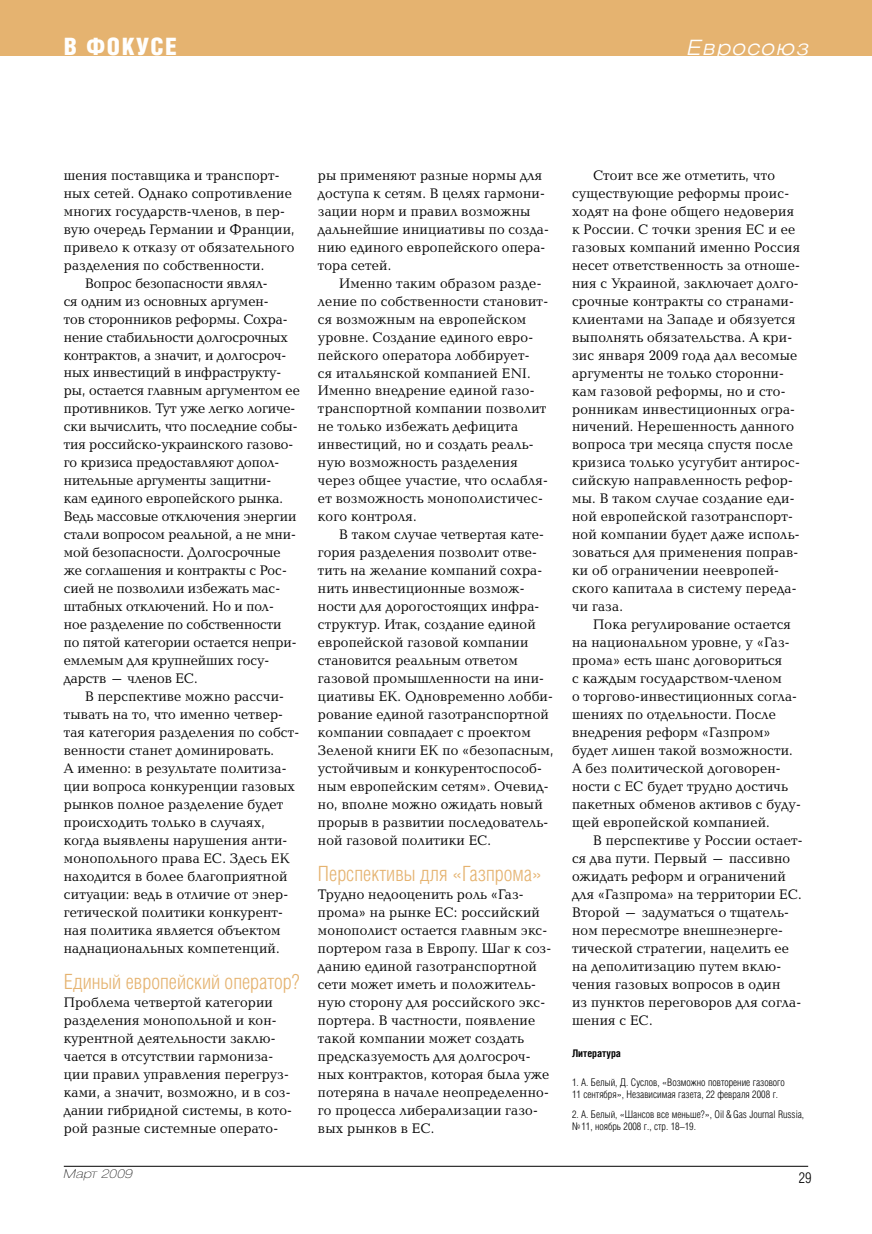
<style>
.page{position:relative;width:872px;height:1234px;background:#fff}
.page>*{position:absolute;margin:0;border:0;box-sizing:border-box;transform-origin:0 0}
.t1{font:900 24px "v Helios Cond";letter-spacing:.06em;color:#fff}
.t2{font:300 21px "v Helios Cond";color:#e5b370}
.t3{font:italic 300 21px "v Helios Ext";letter-spacing:.06em;color:#fff}
.t4{font:300 15px "v Helios Cond";color:#000}
.t5{font:14.25px/18px "Baltica";letter-spacing:.015em;color:#000;scale:.95 1}
.t6{font:italic 100 12px "v Helios Ext";color:#000}
.t7{font:300 10.5px/12px "v Helios Cond";color:#000}
.t8{font:700 10.5px "v Helios Cond";color:#000}
</style>
<div class="page">
<hr style="left:64px;top:1165px;width:744px;height:1px;background:#000">
<div style="left:0;top:0;width:872px;height:55px;background:#e5b370"></div>
<h1 class="t1" style="left:64px;top:33px;width:114px">В ФОКУСЕ</h1>
<h2 class="t3" style="left:687px;top:34px;width:123px">Евросоюз</h2>
<p class="t5" style="left:64px;top:166px;width:229px">шения поставщика и транспорт-</p>
<p class="t5" style="left:64px;top:184px;width:241px">ных сетей. Однако сопротивление</p>
<p class="t5" style="left:64px;top:202px;width:234px">многих государств-членов, в пер-</p>
<p class="t5" style="left:64px;top:220px;width:245px">вую очередь Германии и Франции,</p>
<p class="t5" style="left:64px;top:238px;width:244px">привело к отказу от обязательного</p>
<p class="t5" style="left:64px;top:256px;width:212px">разделения по собственности.</p>
<p class="t5" style="left:85px;top:274px;width:194px">Вопрос безопасности являл-</p>
<p class="t5" style="left:64px;top:292px;width:217px">ся одним из основных аргумен-</p>
<p class="t5" style="left:64px;top:310px;width:237px">тов сторонников реформы. Сохра-</p>
<p class="t5" style="left:64px;top:328px;width:237px">нение стабильности долгосрочных</p>
<p class="t5" style="left:64px;top:346px;width:235px">контрактов, а значит, и долгосроч-</p>
<p class="t5" style="left:64px;top:364px;width:230px">ных инвестиций в инфраструкту-</p>
<p class="t5" style="left:64px;top:382px;width:250px">ры, остается главным аргументом ее</p>
<p class="t5" style="left:64px;top:400px;width:245px">противников. Тут уже легко логиче-</p>
<p class="t5" style="left:64px;top:418px;width:247px">ски вычислить, что последние собы-</p>
<p class="t5" style="left:64px;top:436px;width:243px">тия российско-украинского газово-</p>
<p class="t5" style="left:64px;top:454px;width:228px">го кризиса предоставляют допол-</p>
<p class="t5" style="left:64px;top:472px;width:220px">нительные аргументы защитни-</p>
<p class="t5" style="left:64px;top:490px;width:232px">кам единого европейского рынка.</p>
<p class="t5" style="left:64px;top:508px;width:246px">Ведь массовые отключения энергии</p>
<p class="t5" style="left:64px;top:526px;width:246px">стали вопросом реальной, а не мни-</p>
<p class="t5" style="left:64px;top:543px;width:229px">мой безопасности. Долгосрочные</p>
<p class="t5" style="left:64px;top:561px;width:236px">же соглашения и контракты с Рос-</p>
<p class="t5" style="left:64px;top:579px;width:229px">сией не позволили избежать мас-</p>
<p class="t5" style="left:64px;top:597px;width:222px">штабных отключений. Но и пол-</p>
<p class="t5" style="left:64px;top:615px;width:231px">ное разделение по собственности</p>
<p class="t5" style="left:64px;top:633px;width:247px">по пятой категории остается непри-</p>
<p class="t5" style="left:64px;top:651px;width:218px">емлемым для крупнейших госу-</p>
<p class="t5" style="left:64px;top:669px;width:142px">дарств – членов ЕС.</p>
<p class="t5" style="left:85px;top:687px;width:211px">В перспективе можно рассчи-</p>
<p class="t5" style="left:64px;top:705px;width:232px">тывать на то, что именно четвер-</p>
<p class="t5" style="left:64px;top:723px;width:249px">тая категория разделения по собст-</p>
<p class="t5" style="left:64px;top:741px;width:223px">венности станет доминировать.</p>
<p class="t5" style="left:64px;top:759px;width:236px">А именно: в результате политиза-</p>
<p class="t5" style="left:64px;top:777px;width:245px">ции вопроса конкуренции газовых</p>
<p class="t5" style="left:64px;top:795px;width:233px">рынков полное разделение будет</p>
<p class="t5" style="left:64px;top:813px;width:213px">происходить только в случаях,</p>
<p class="t5" style="left:64px;top:831px;width:237px">когда выявлены нарушения анти-</p>
<p class="t5" style="left:64px;top:849px;width:239px">монопольного права ЕС. Здесь ЕК</p>
<p class="t5" style="left:64px;top:867px;width:237px">находится в более благоприятной</p>
<p class="t5" style="left:64px;top:885px;width:238px">ситуации: ведь в отличие от энер-</p>
<p class="t5" style="left:64px;top:903px;width:232px">гетической политики конкурент-</p>
<p class="t5" style="left:64px;top:921px;width:230px">ная политика является объектом</p>
<p class="t5" style="left:64px;top:939px;width:229px">наднациональных компетенций.</p>
<h2 class="t2" style="left:64px;top:969px;width:237px">Единый европейский оператор?</h2>
<p class="t5" style="left:64px;top:992px;width:242px">Проблема четвертой категории разделения монопольной и кон&shy;курентной деятельности заклю&shy;чается в отсутствии гармониза&shy;ции правил управления перегруз&shy;ками, а значит, возможно, и в соз&shy;дании гибридной системы, в кото&shy;рой разные системные операто-</p>
<p class="t5" style="left:318px;top:166px;width:245px">ры применяют разные нормы для доступа к сетям. В целях гармони&shy;зации норм и правил возможны дальнейшие инициативы по созда&shy;нию единого европейского опера&shy;тора сетей.</p>
<p class="t5" style="left:318px;top:274px;width:244px;text-indent:21px">Именно таким образом разде&shy;ление по собственности становит&shy;ся возможным на европейском уровне. Создание единого евро&shy;пейского оператора лоббирует-<br>ся итальянской компанией ENI.<br>Именно внедрение единой газо&shy;транспортной компании позволит не только избежать дефицита инвестиций, но и создать реаль&shy;ную возможность разделения через общее участие, что ослабля&shy;ет возможность монополистичес&shy;кого контроля.</p>
<p class="t5" style="left:318px;top:526px;width:250px;text-indent:21px">В таком случае четвертая кате&shy;гория разделения позволит отве&shy;тить на желание компаний сохра&shy;нить инвестиционные возмож&shy;ности для дорогостоящих инфра&shy;структур. Итак, создание единой европейской газовой компании становится реальным ответом газовой промышленности на ини&shy;циативы ЕК. Одновременно лобби&shy;рование единой газотранспортной компании совпадает с проектом<br>Зеленой книги ЕК по «безопасным, устойчивым и конкурентоспособ&shy;ным европейским сетям». Очевид&shy;но, вполне можно ожидать новый прорыв в развитии последователь&shy;ной газовой политики ЕС.</p>
<h2 class="t2" style="left:318px;top:861px;width:226px">Перспективы для «Газпрома»</h2>
<p class="t5" style="left:318px;top:885px;width:247px">Трудно недооценить роль «Газ&shy;прома» на рынке ЕС: российский монополист остается главным экс&shy;портером газа в Европу. Шаг к соз&shy;данию единой газотранспортной сети может иметь и положитель&shy;ную сторону для российского экс&shy;портера. В частности, появление такой компании может создать предсказуемость для долгосроч&shy;ных контрактов, которая была уже потеряна в начале неопределенно&shy;го процесса либерализации газо&shy;вых рынков в ЕС.</p>
<p class="t5" style="left:572px;top:166px;width:241px;text-indent:21px">Стоит все же отметить, что существующие реформы проис&shy;ходят на фоне общего недоверия к России. С точки зрения ЕС и ее газовых компаний именно Россия несет ответственность за отноше&shy;ния с Украиной, заключает долго&shy;срочные контракты со странами&shy;клиентами на западе и обязуется выполнять обязательства. А кри&shy;зис января 2009 года дал весомые аргументы не только сторонни&shy;кам газовой реформы, но и сто&shy;ронникам инвестиционных огра&shy;ничений. Нерешенность данного вопроса три месяца спустя после кризиса только усугубит антирос&shy;сийскую направленность рефор&shy;мы. В таком случае создание еди&shy;ной европейской газотранспорт&shy;ной компании будет даже исполь&shy;зоваться для применения поправ&shy;ки об ограничении неевропей&shy;ского капитала в систему переда&shy;чи газа.</p>
<p class="t5" style="left:572px;top:615px;width:242px;text-indent:21px">Пока регулирование остается на национальном уровне, у «Газ&shy;прома» есть шанс договориться<br>с каждым государством-членом<br>о торгово-инвестиционных согла&shy;шениях по отдельности. После внедрения реформ «Газпром» будет лишен такой возможности.<br>А без политической договорен&shy;ности с ЕС будет трудно достичь пакетных обменов активов с буду&shy;щей европейской компанией.</p>
<p class="t5" style="left:572px;top:831px;width:244px;text-indent:21px">В перспективе у России остает&shy;ся два пути. Первый – пассивно ожидать реформ и ограничений для «Газпрома» на территории ЕС.<br>Второй – задуматься о тщатель&shy;ном пересмотре внешнеэнерге&shy;тической стратегии, нацелить ее на деполитизацию путем вклю&shy;чения газовых вопросов в один<br>из пунктов переговоров для согла&shy;шения с ЕС.</p>
<p class="t8" style="left:572px;top:1046px;width:50px">Литература</p>
<p class="t7" style="left:572px;top:1075px;width:214px">1. А. Белый, Д. Суслов, «Возможно повторение газового<br>11 сентября», Независимая газета, 22 февраля 2008 г.</p>
<p class="t7" style="left:572px;top:1108px;width:234px">2. А. Белый, «Шансов все меньше?», Oil&amp;Gas Journal Russia, №11, ноябрь 2008 г., стр. 18–19.</p>
<p class="t6" style="left:64px;top:1165px;width:71px">Март 2009</p>
<p class="t4" style="left:798px;top:1169px;width:14px">29</p>
</div>
